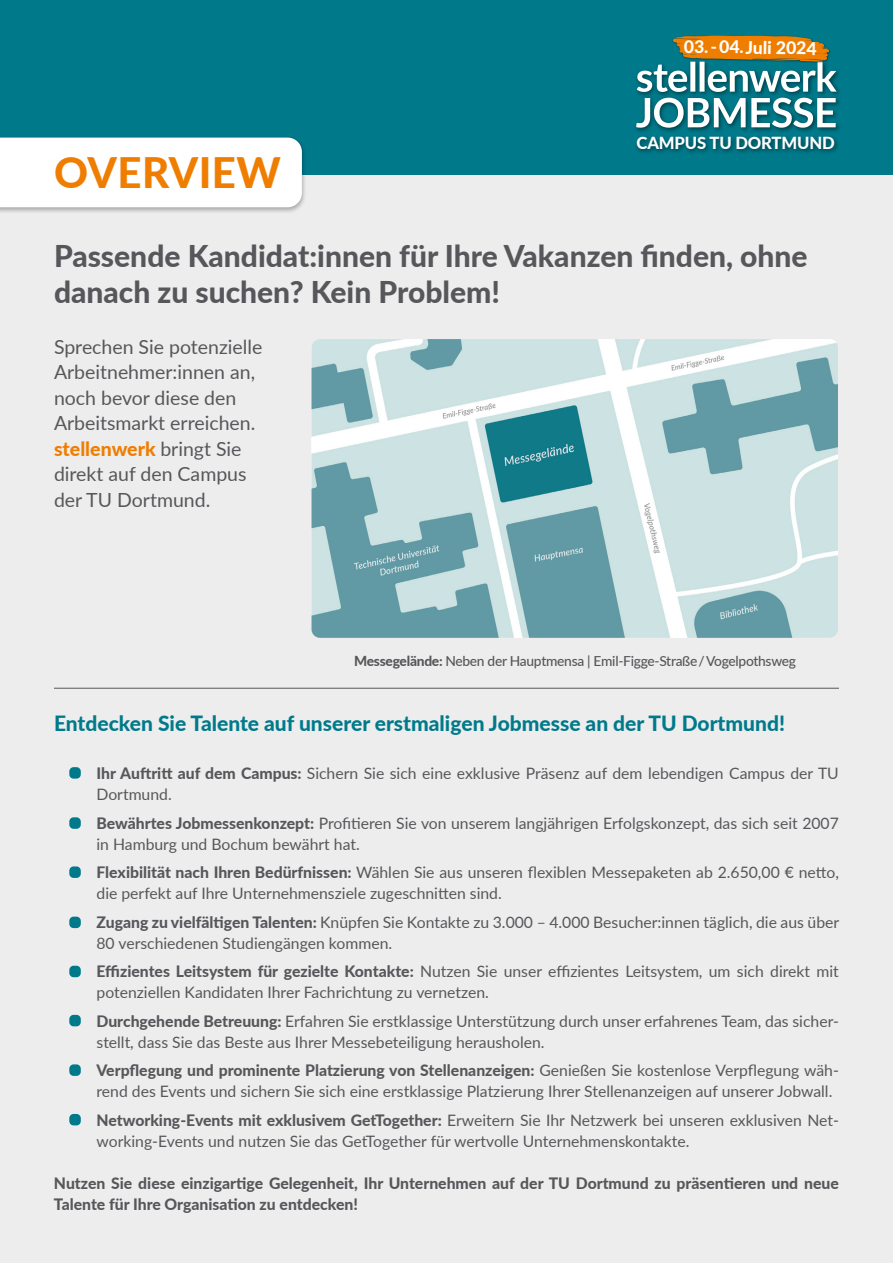
<style>
.page{position:relative;width:893px;height:1263px;background:#ededed}
.page>*{position:absolute;margin:0;border:0;box-sizing:border-box;transform-origin:0 0}
.t1{font:800 42px "Lato";letter-spacing:.01em;color:#ef7d00}
.t2{font:800 30px/36px "Lato";color:#57575b}
.t3{font:800 21px "Lato";color:#007a8b}
.t4{font:19.5px/25.5px "Lato";color:#57575b}
.t5{font:800 17.55px "Lato";color:#fff}
.t6{font:800 16.65px "Lato";letter-spacing:-.01em;color:#fff}
.t7{font:15.75px/21px "Lato";color:#57575b}
.t8{font:800 15.75px/21px "Lato";color:#57575b}
.t9{font:500 13.8px "Lato";letter-spacing:-.02em;color:#57575b}
.s1{font-weight:800;color:#ef7d00}
.s2{font-weight:800}
</style>
<div class="page">
<div style="left:0;top:0;width:893px;height:175px;background:#00798a"></div>
<div style="left:0;top:135px;width:307px;height:79px;background:#000;opacity:.3"></div>
<div style="left:0;top:138px;width:302px;height:69px;background:#fff"></div>
<img style="left:311px;top:339px;width:527px;height:299px">
<hr style="left:54px;top:688px;width:785px;height:1px;background:#575756">
<div style="left:633px;top:58px;width:209px;height:97px;background:#000;opacity:.5"></div>
<svg style="left:636px;top:98px;width:200px;height:30px"></svg>
<svg style="left:637px;top:35px;width:200px;height:57px"></svg>
<div style="left:69px;top:767px;width:12px;height:12px;background:#007a8b;border-radius:4px"></div>
<div style="left:69px;top:817px;width:12px;height:12px;background:#007a8b;border-radius:4px"></div>
<div style="left:69px;top:866px;width:12px;height:12px;background:#007a8b;border-radius:4px"></div>
<div style="left:69px;top:917px;width:12px;height:11px;background:#007a8b;border-radius:4px"></div>
<div style="left:69px;top:966px;width:12px;height:11px;background:#007a8b;border-radius:4px"></div>
<div style="left:69px;top:1015px;width:12px;height:11px;background:#007a8b;border-radius:4px"></div>
<div style="left:69px;top:1064px;width:12px;height:12px;background:#007a8b;border-radius:4px"></div>
<div style="left:69px;top:1114px;width:12px;height:11px;background:#007a8b;border-radius:4px"></div>
<p class="t5" style="left:684px;top:33px;width:134px;rotate:1deg">03. - 04.Juli 2024</p>
<h1 class="t1" style="left:54px;top:142px;width:228px">OVERVIEW</h1>
<p class="t6" style="left:637px;top:130px;width:200px">CAMPUS TU DORTMUND</p>
<h2 class="t2" style="left:54px;top:236px;width:755px">Passende Kandidat:innen für Ihre Vakanzen finden, ohne danach zu suchen? Kein Problem!</h2>
<p class="t4" style="left:54px;top:333px;width:210px">Sprechen Sie potenzielle<br>Arbeitnehmer:innen an, noch bevor diese den<br>Arbeitsmarkt erreichen. <span class="s1">stellenwerk</span> bringt Sie direkt auf den Campus der TU Dortmund.</p>
<p class="t9" style="left:354px;top:651px;width:443px"><span class="s2">Messegelände:</span> Neben der Hauptmensa | Emil-Figge-Straße / Vogelpothsweg</p>
<h3 class="t3" style="left:54px;top:708px;width:732px">Entdecken Sie Talente auf unserer erstmaligen Jobmesse an der TU Dortmund!</h3>
<p class="t7" style="left:97px;top:762px;width:744px"><span class="s2">Ihr Auftritt auf dem Campus:</span> Sichern Sie sich eine exklusive Präsenz auf dem lebendigen Campus der TU<br>Dortmund.</p>
<p class="t7" style="left:97px;top:812px;width:744px"><span class="s2">Bewährtes Jobmessenkonzept:</span> Profitieren Sie von unserem langjährigen Erfolgskonzept, das sich seit 2007 in Hamburg und Bochum bewährt hat.</p>
<p class="t7" style="left:97px;top:861px;width:744px"><span class="s2">Flexibilität nach Ihren Bedürfnissen:</span> Wählen Sie aus unseren flexiblen Messepaketen ab 2.650,00 € netto, die perfekt auf Ihre Unternehmensziele zugeschnitten sind.</p>
<p class="t7" style="left:97px;top:911px;width:744px"><span class="s2">Zugang zu vielfältigen Talenten:</span> Knüpfen Sie Kontakte zu 3.000 – 4.000 Besucher:innen täglich, die aus über<br>80 verschiedenen Studiengängen kommen.</p>
<p class="t7" style="left:97px;top:960px;width:744px"><span class="s2">Effizientes Leitsystem für gezielte Kontakte:</span> Nutzen Sie unser effizientes Leitsystem, um sich direkt mit potenziellen Kandidaten Ihrer Fachrichtung zu vernetzen.</p>
<p class="t7" style="left:97px;top:1010px;width:744px"><span class="s2">Durchgehende Betreuung:</span> Erfahren Sie erstklassige Unterstützung durch unser erfahrenes Team, das sicher&shy;stellt, dass Sie das Beste aus Ihrer Messebeteiligung herausholen.</p>
<p class="t7" style="left:97px;top:1059px;width:744px"><span class="s2">Verpflegung und prominente Platzierung von Stellenanzeigen:</span> Genießen Sie kostenlose Verpflegung wäh&shy;rend des Events und sichern Sie sich eine erstklassige Platzierung Ihrer Stellenanzeigen auf unserer Jobwall.</p>
<p class="t7" style="left:97px;top:1109px;width:744px"><span class="s2">Networking-Events mit exklusivem GetTogether:</span> Erweitern Sie Ihr Netzwerk bei unseren exklusiven Net&shy;working-Events und nutzen Sie das GetTogether für wertvolle Unternehmenskontakte.</p>
<p class="t8" style="left:54px;top:1172px;width:786px">Nutzen Sie diese einzigartige Gelegenheit, Ihr Unternehmen auf der TU Dortmund zu präsentieren und neue<br>Talente für Ihre Organisation zu entdecken!</p>
</div>
